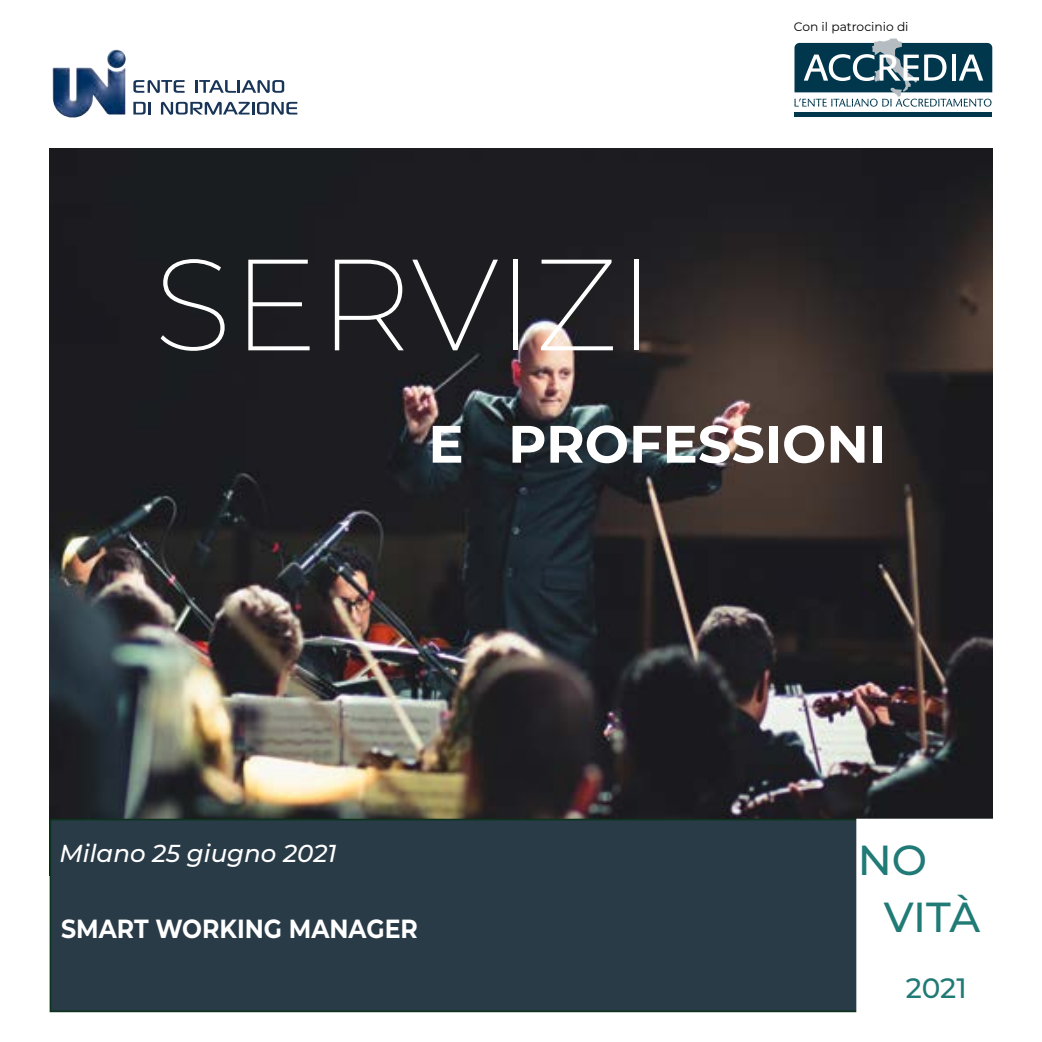
<style>
.page{position:relative;width:1042px;height:1042px;background:#fff}
.page>*{position:absolute;margin:0;border:0;box-sizing:border-box;transform-origin:0 0}
.t1{font:200 129.5px "Montserrat";color:#fff}
.t2{font:700 52.5px "Montserrat";color:#fff}
.t3{font:500 42px "Montserrat";letter-spacing:-.005em;color:#207a76}
.t4{font:italic 300 42px "Montserrat";color:#207a76}
.t5{font:500 28px "Montserrat";color:#207a76}
.t6{font:700 26.25px "Montserrat";color:#fff;scale:.9 1}
.t7{font:italic 500 24.5px "Montserrat";color:#fff}
.t8{font:12.25px "Montserrat";color:#000}
</style>
<div class="page">
<img style="left:50px;top:149px;width:942px;height:670px">
<div style="left:50px;top:819px;width:942px;height:193px;background:#2a3b48;border:2px solid #0d331f"></div>
<svg style="left:133px;top:80px;width:52px;height:13px"></svg>
<svg style="left:195px;top:80px;width:89px;height:13px"></svg>
<svg style="left:133px;top:102px;width:18px;height:12px"></svg>
<svg style="left:161px;top:102px;width:136px;height:13px"></svg>
<img style="left:53px;top:50px;width:73px;height:67px">
<div style="left:856px;top:819px;width:139px;height:201px;background:#fff"></div>
<div style="left:794px;top:112px;width:198px;height:5px;background:#00374d"></div>
<svg style="left:794px;top:38px;width:198px;height:69px"></svg>
<h1 class="t1" style="left:153px;top:217px;width:503px">SERVIZI</h1>
<p class="t8" style="left:794px;top:18px;width:116px">Con il patrocinio di</p>
<h2 class="t2" style="left:428px;top:406px;width:459px">E PROFESSIONI</h2>
<p class="t7" style="left:60px;top:836px;width:278px">Milano 25 giugno 2021</p>
<p class="t6" style="left:61px;top:909px;width:398px">SMART WORKING MANAGER</p>
<h3 class="t4" style="left:882px;top:812px;width:71px">NO</h3>
<h3 class="t3" style="left:857px;top:830px;width:71px">NO</h3>
<h3 class="t3" style="left:884px;top:888px;width:98px">VITÀ</h3>
<p class="t5" style="left:905px;top:968px;width:63px">2021</p>
</div>
